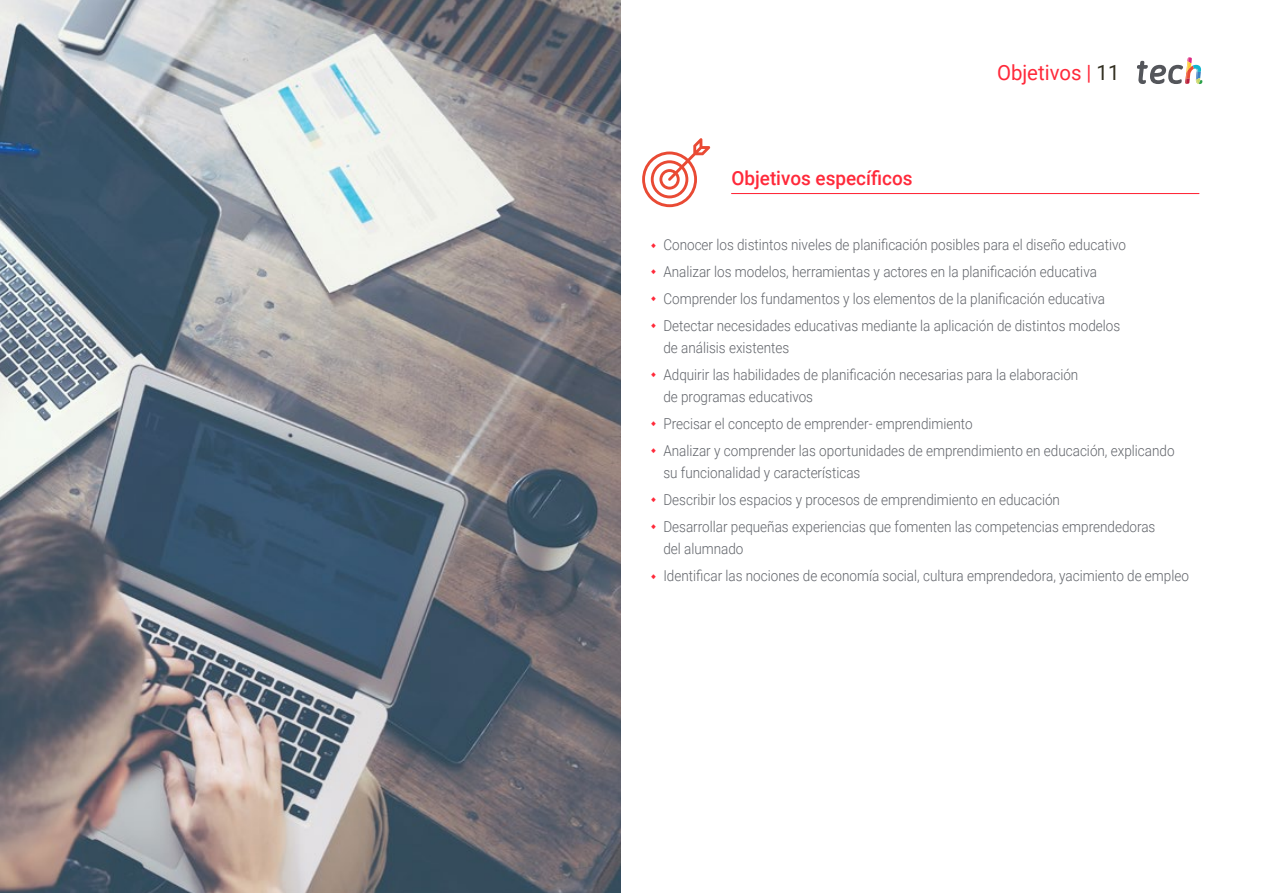
<style>
.page{position:relative;width:1263px;height:893px;background:#fff}
.page>*{position:absolute;margin:0;border:0;box-sizing:border-box;transform-origin:0 0}
.t1{font:21px "Roboto";color:#ff293a}
.t2{font:500 19.5px "Roboto";color:#ff293a}
.t3{font:300 15px/26.7px "Roboto";color:#61646a;scale:.9 1}
.s1{color:#312e20}
</style>
<div class="page">
<svg style="left:642px;top:138px;width:68px;height:69px"></svg>
<hr style="left:731px;top:193px;width:468px;height:1px;background:#ff293a">
<svg style="left:1137px;top:57px;width:65px;height:27px"></svg>
<img style="left:0;top:0;width:621px;height:893px">
<h2 class="t2" style="left:731px;top:165px;width:183px">Objetivos específicos</h2>
<h1 class="t1" style="left:997px;top:57px;width:124px">Objetivos | <span class="s1">11</span></h1>
<p class="t3" style="left:663px;top:231px;width:516px">Conocer los distintos niveles de planificación posibles para el diseño educativo Analizar los modelos, herramientas y actores en la planificación educativa Comprender los fundamentos y los elementos de la planificación educativa Detectar necesidades educativas mediante la aplicación de distintos modelos</p>
<p class="t3" style="left:663px;top:334px;width:462px">de análisis existentes<br>Adquirir las habilidades de planificación necesarias para la elaboración</p>
<p class="t3" style="left:663px;top:383px;width:569px">de programas educativos<br>Precisar el concepto de emprender- emprendimiento<br>Analizar y comprender las oportunidades de emprendimiento en educación, explicando</p>
<p class="t3" style="left:663px;top:459px;width:548px">su funcionalidad y características<br>Describir los espacios y procesos de emprendimiento en educación<br>Desarrollar pequeñas experiencias que fomenten las competencias emprendedoras</p>
<p class="t3" style="left:663px;top:535px;width:585px">del alumnado<br>Identificar las nociones de economía social, cultura emprendedora, yacimiento de empleo</p>
</div>
